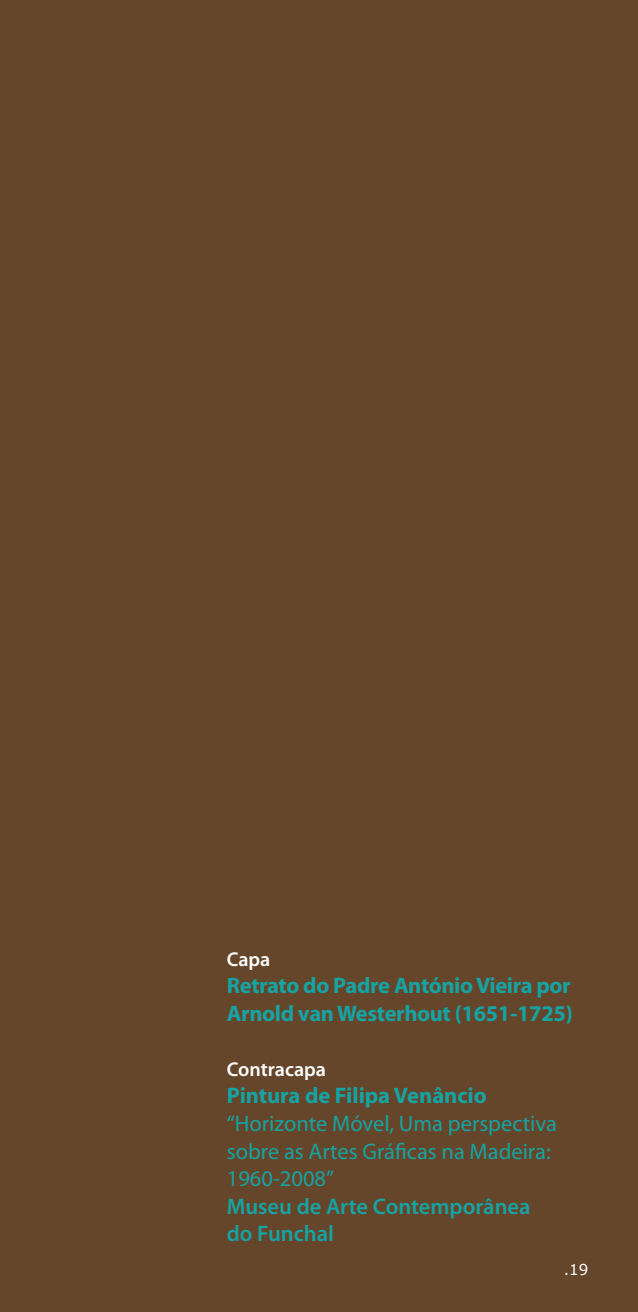
<style>
.page{position:relative;width:638px;height:1312px;background:#fff}
.page>*{position:absolute;margin:0;border:0;box-sizing:border-box;transform-origin:0 0}
.t1{font:700 22.5px/27.5px "Myriad Pro";letter-spacing:-.015em;color:#16a3a3}
.t2{font:22.5px/27.5px "Myriad Pro";color:#16a3a3}
.t3{font:600 22.5px/27.5px "Myriad Pro";color:#16a3a3}
.t4{font:600 20px "Myriad Pro";color:#fff}
.t5{font:15px "Verdana";color:#fff}
</style>
<div class="page">
<div style="left:0;top:0;width:638px;height:1311px;background:#66462a"></div>
<p class="t4" style="left:227px;top:946px;width:45px">Capa</p>
<p class="t1" style="left:227px;top:971px;width:347px">Retrato do Padre António Vieira por<br>Arnold van Westerhout (1651-1725)</p>
<p class="t4" style="left:227px;top:1056px;width:101px">Contracapa</p>
<p class="t1" style="left:227px;top:1081px;width:261px">Pintura de Filipa Venâncio</p>
<p class="t2" style="left:227px;top:1109px;width:332px">“Horizonte Móvel, Uma perspectiva sobre as Artes Gráficas na Madeira:<br>1960-2008”</p>
<p class="t3" style="left:227px;top:1191px;width:305px">Museu de Arte Contemporânea do Funchal</p>
<p class="t5" style="left:564px;top:1259px;width:24px">.19</p>
</div>
